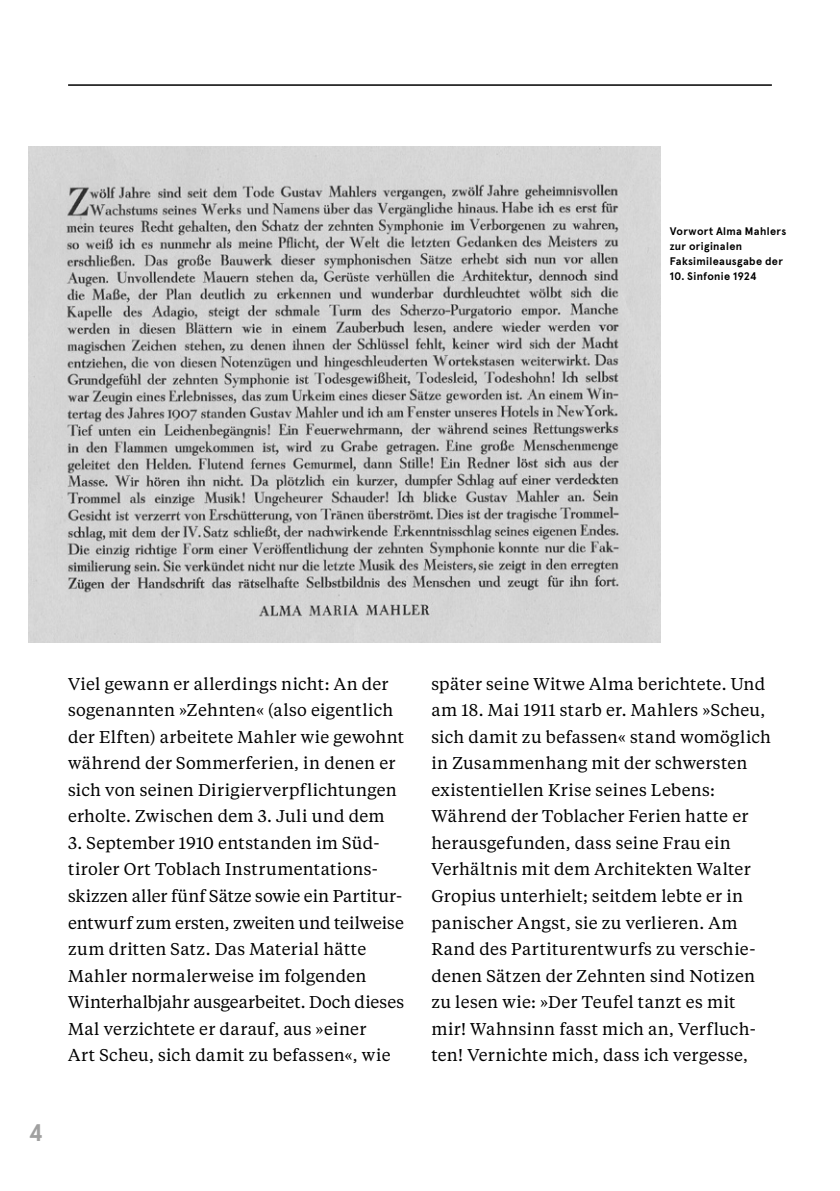
<style>
.page{position:relative;width:840px;height:1191px;background:#fff}
.page>*{position:absolute;margin:0;border:0;box-sizing:border-box;transform-origin:0 0}
.t1{font:700 24px "Apercu Mono Pro";color:#a0a0a0}
.t2{font:17px/26.6px "Tiempos Text Regular 2";letter-spacing:.015em;color:#000}
.t3{font:11px/15px "Apercu Pro Bold 4";letter-spacing:.03em;color:#000}
</style>
<div class="page">
<img style="left:28px;top:146px;width:632px;height:496px">
<hr style="left:68px;top:84px;width:703px;height:2px;background:#000">
<p class="t3" style="left:669px;top:223px;width:118px">Vorwort Alma Mahlers zur originalen<br>Faksimileausgabe der</p>
<p class="t3" style="left:669px;top:268px;width:88px">10. Sinfonie 1924</p>
<h1 class="t1" style="left:28px;top:1113px;width:16px">4</h1>
<p class="t2" style="left:68px;top:669px;width:337px">Viel gewann er allerdings nicht: An der sogenannten »Zehnten« (also eigentlich der Elften) arbeitete Mahler wie gewohnt während der Sommerferien, in denen er sich von seinen Dirigierverpflichtungen erholte. Zwischen dem 3. Juli und dem</p>
<p class="t2" style="left:68px;top:829px;width:337px">3. September 1910 entstanden im Süd&shy;tiroler Ort Toblach Instrumentations&shy;skizzen aller fünf Sätze sowie ein Partitur&shy;entwurf zum ersten, zweiten und teilweise zum dritten Satz. Das Material hätte Mahler normalerweise im folgenden Winterhalbjahr ausgearbeitet. Doch dieses Mal verzichtete er darauf, aus »einer<br>Art Scheu, sich damit zu befassen«, wie</p>
<p class="t2" style="left:431px;top:669px;width:341px">später seine Witwe Alma berichtete. Und am 18. Mai 1911 starb er. Mahlers »Scheu, sich damit zu befassen« stand womöglich in Zusammenhang mit der schwersten existentiellen Krise seines Lebens:<br>Während der Toblacher Ferien hatte er herausgefunden, dass seine Frau ein Verhältnis mit dem Architekten Walter Gropius unterhielt; seitdem lebte er in panischer Angst, sie zu verlieren. Am Rand des Partiturentwurfs zu verschie&shy;denen Sätzen der Zehnten sind Notizen zu lesen wie: »Der Teufel tanzt es mit mir! Wahnsinn fasst mich an, Verfluch&shy;ten! Vernichte mich, dass ich vergesse,</p>
</div>
